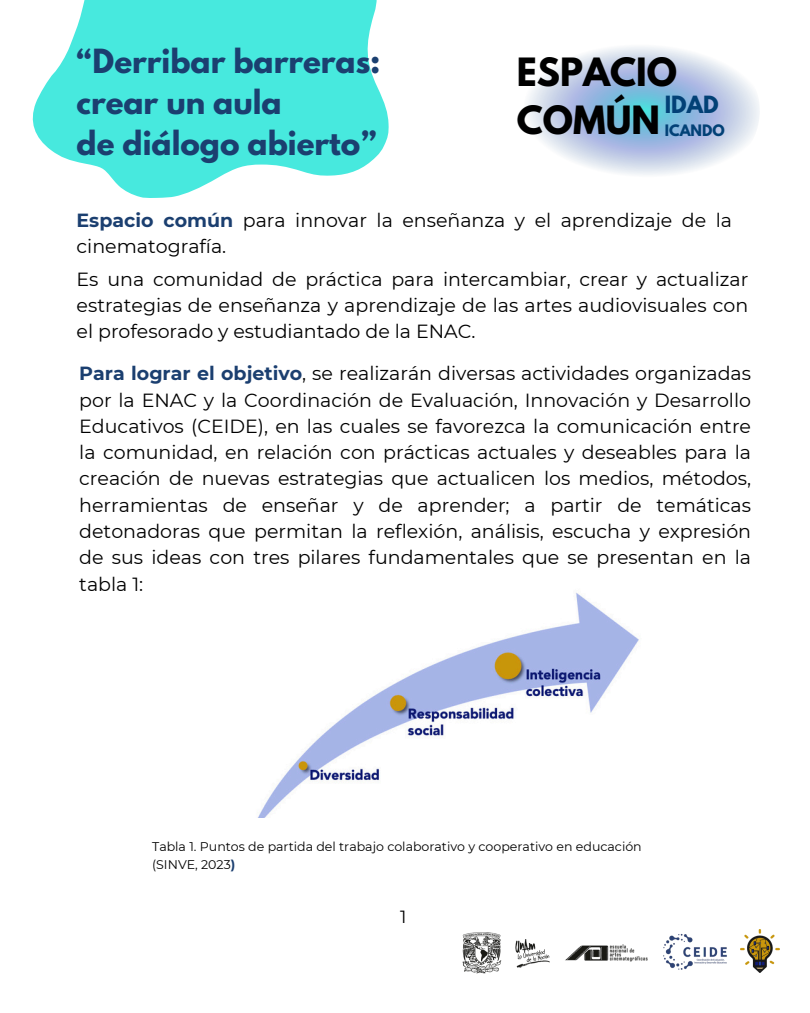
<style>
.page{position:relative;width:810px;height:1013px;background:#fff}
.page>*{position:absolute;margin:0;border:0;box-sizing:border-box;transform-origin:0 0}
.t1{font:700 34.5px/48.1px "League Spartan";color:#000}
.t2{font:700 29.5px/40.8px "League Spartan";color:#1b3f70}
.t3{font:700 21px "League Spartan";color:#024176}
.t4{font:19px/26.2px "Montserrat";color:#000;text-align:justify}
.t5{font:17.6px "Montserrat";color:#000}
.t6{font:700 14px "League Spartan";color:#024176}
.t7{font:12.6px "Montserrat";color:#000}
.s1{font-weight:700;color:#1b3f70}
</style>
<div class="page">
<img style="left:673px;top:933px;width:54px;height:37px">
<img style="left:741px;top:929px;width:38px;height:43px">
<img style="left:462px;top:932px;width:211px;height:42px">
<img style="left:258px;top:592px;width:381px;height:225px">
<svg style="left:32px;top:0;width:357px;height:198px;fill:#47e9de"></svg>
<svg style="left:528px;top:47px;width:232px;height:128px"></svg>
<h3 class="t2" style="left:77px;top:45px;width:305px">“Derribar barreras: crear un aula<br>de diálogo abierto”</h3>
<p class="t1" style="left:517px;top:52px;width:162px">ESPACIO<br>COMÚN</p>
<p class="t3" style="left:665px;top:94px;width:55px">IDAD</p>
<p class="t6" style="left:665px;top:123px;width:61px">ICANDO</p>
<h1 class="t4" style="left:77px;top:207px;width:657px"><span class="s1">Espacio común</span> para innovar la enseñanza y el aprendizaje de la cinematografía.</h1>
<h3 class="t4" style="left:77px;top:265px;width:673px">Es una comunidad de práctica para intercambiar, crear y actualizar estrategias de enseñanza y aprendizaje de las artes audiovisuales con el profesorado y estudiantado de la ENAC.</h3>
<h3 class="t4" style="left:79px;top:360px;width:673px"><span class="s1">Para lograr el objetivo</span>, se realizarán diversas actividades organizadas por la ENAC y la Coordinación de Evaluación, Innovación y Desarrollo Educativos (CEIDE), en las cuales se favorezca la comunicación entre la comunidad, en relación con prácticas actuales y deseables para la creación de nuevas estrategias que actualicen los medios, métodos, herramientas de enseñar y de aprender; a partir de temáticas detonadoras que permitan la reflexión, análisis, escucha y expresión de sus ideas con tres pilares fundamentales que se presentan en la tabla 1:</h3>
<p class="t7" style="left:152px;top:839px;width:491px">Tabla 1. Puntos de partida del trabajo colaborativo y cooperativo en educación</p>
<p class="t7" style="left:152px;top:856px;width:85px">(SINVE, 2023<span class="s1">)</span></p>
<p class="t5" style="left:400px;top:905px;width:8px">1</p>
</div>
